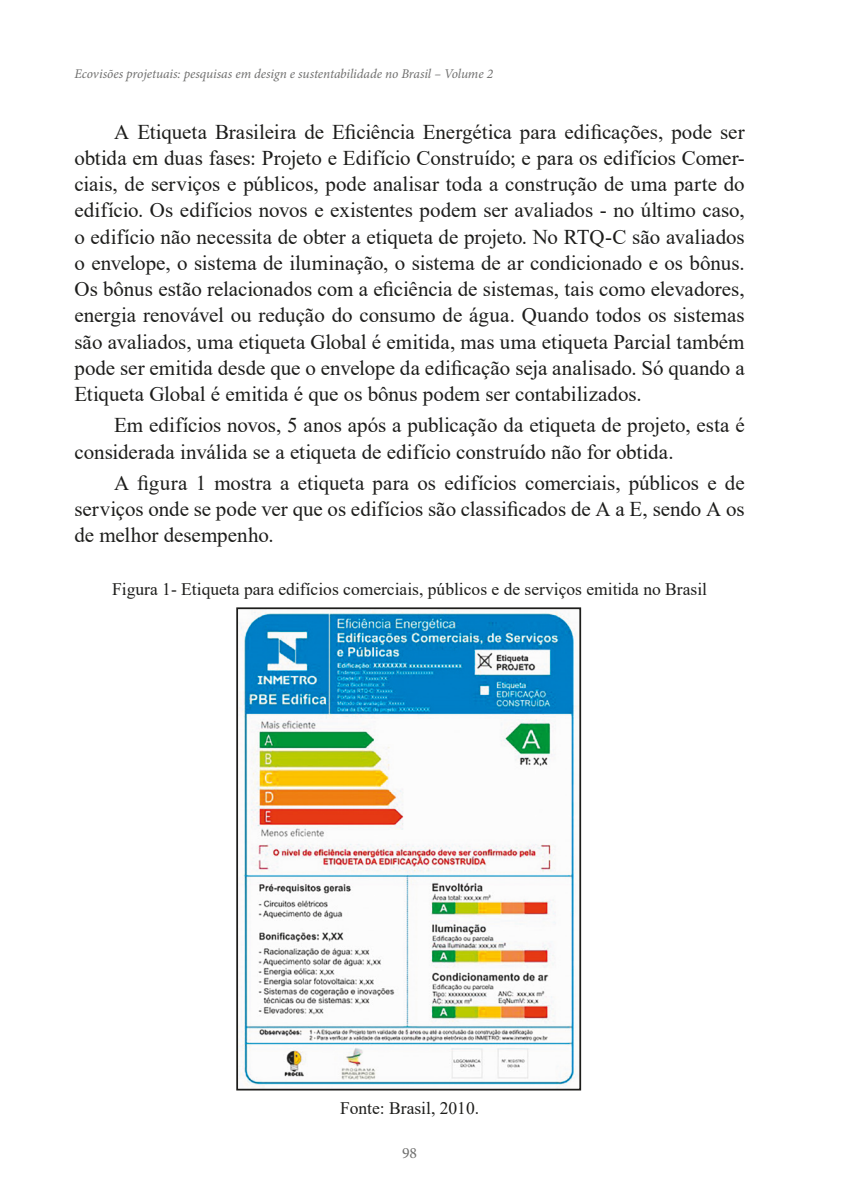
<style>
.page{position:relative;width:844px;height:1191px;background:#fff}
.page>*{position:absolute;margin:0;border:0;box-sizing:border-box;transform-origin:0 0}
.t1{font:21px/26.2px "Times New Roman";letter-spacing:-.005em;color:#1d1d1b;text-align:justify}
.t2{font:17.5px "Times New Roman";color:#1d1d1b}
.t3{font:15.75px "Minion Pro";color:#70706f}
.t4{font:italic 13.3px "Minion Pro";letter-spacing:-.005em;color:#70706f}
</style>
<div class="page">
<img style="left:239px;top:610px;width:339px;height:477px">
<div style="left:236px;top:607px;width:345px;height:483px;border:2px solid #1d1d1b"></div>
<p class="t4" style="left:74px;top:65px;width:420px">Ecovisões projetuais: pesquisas em design e sustentabilidade no Brasil – Volume 2</p>
<p class="t1" style="left:74px;top:118px;width:671px;text-indent:40px">A Etiqueta Brasileira de Eficiência Energética para edificações, pode ser obtida em duas fases: Projeto e Edifício Construído; e para os edifícios Comer&shy;ciais, de serviços e públicos, pode analisar toda a construção de uma parte do edifício. Os edifícios novos e existentes podem ser avaliados - no último caso, o edifício não necessita de obter a etiqueta de projeto. No RTQ-C são avaliados o envelope, o sistema de iluminação, o sistema de ar condicionado e os bônus.<br>Os bônus estão relacionados com a eficiência de sistemas, tais como elevadores, energia renovável ou redução do consumo de água. Quando todos os sistemas são avaliados, uma etiqueta Global é emitida, mas uma etiqueta Parcial também pode ser emitida desde que o envelope da edificação seja analisado. Só quando a Etiqueta Global é emitida é que os bônus podem ser contabilizados.</p>
<p class="t1" style="left:74px;top:411px;width:671px;text-indent:40px">Em edifícios novos, 5 anos após a publicação da etiqueta de projeto, esta é considerada inválida se a etiqueta de edifício construído não for obtida.</p>
<p class="t1" style="left:74px;top:469px;width:671px;text-indent:40px">A figura 1 mostra a etiqueta para os edifícios comerciais, públicos e de serviços onde se pode ver que os edifícios são classificados de A a E, sendo A os de melhor desempenho.</p>
<p class="t2" style="left:112px;top:576px;width:596px">Figura 1- Etiqueta para edifícios comerciais, públicos e de serviços emitida no Brasil</p>
<p class="t2" style="left:340px;top:1095px;width:141px">Fonte: Brasil, 2010.</p>
<p class="t3" style="left:402px;top:1142px;width:17px">98</p>
</div>
